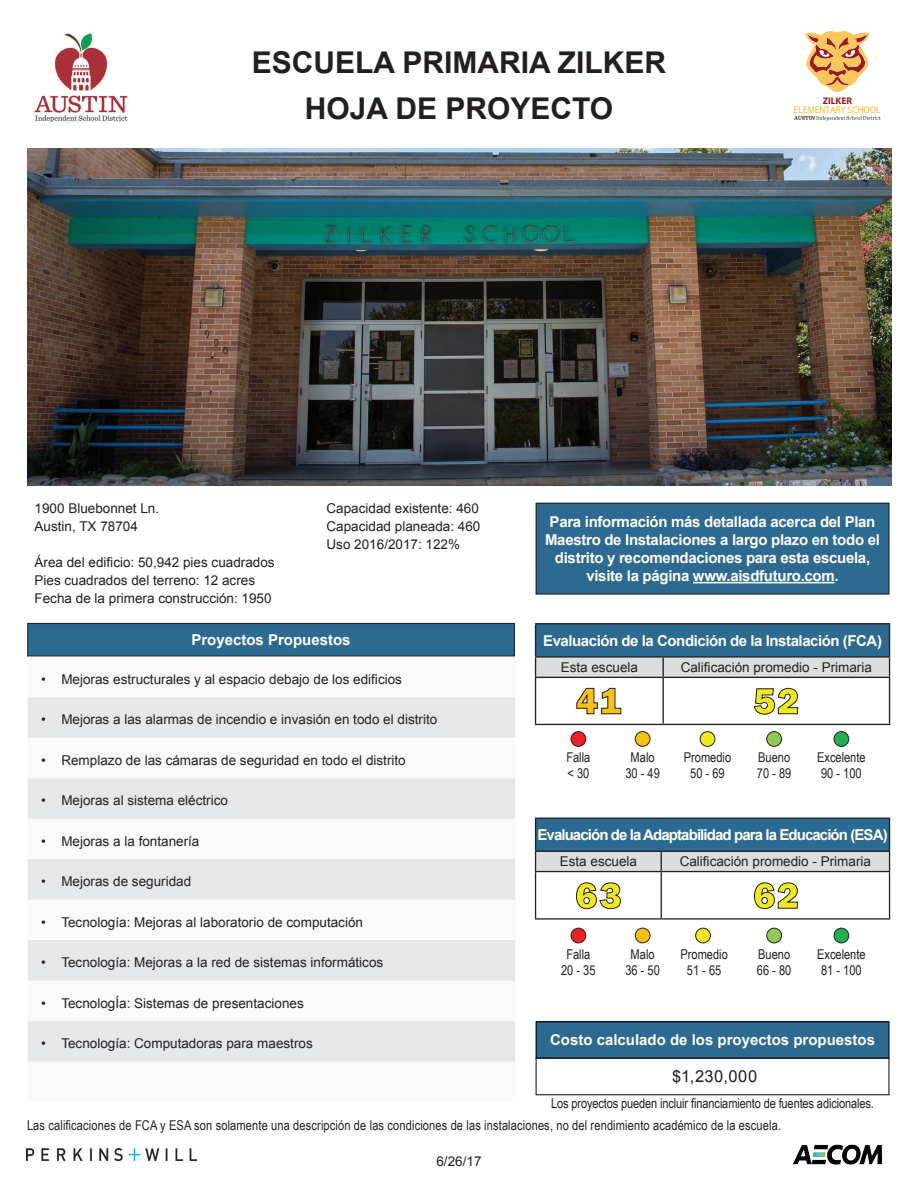
<style>
.page{position:relative;width:918px;height:1188px;background:#fff}
.page>*{position:absolute;margin:0;border:0;box-sizing:border-box;transform-origin:0 0}
.t1{font:800 37.5px "Franklin Gothic";color:#f1ea16}
.t2{font:800 37.5px "Franklin Gothic";color:#fcc011}
.Heading_1__H1{font:700 30px "Arial";color:#231f20}
.t3{font:16.5px "Arial";letter-spacing:.04em;color:#231f20}
.Body_Text__H5{font:700 15px/18px "Arial";letter-spacing:-.02em;color:#fff;text-align:center}
.Heading_3__H3{font:700 15px "Arial";letter-spacing:-.06em;color:#fff}
.Heading_3__H3-2{font:700 15px "Arial";letter-spacing:-.03em;color:#fff}
.Heading_3__H3-3{font:700 15px "Arial";color:#fff}
.Body_Text__H5-2{font:700 15px "Arial";color:#fff}
.Body_Text__H5-3{font:13.5px "Arial";color:#231f20}
.t4{font:13.5px/16.2px "Arial Narrow";color:#231f20;text-align:center}
.t5{font:9.6px "Myriad Pro";letter-spacing:-.01em;color:#fdb92e}
.t6{font:700 9.6px "Myriad Pro";color:#9b1b1f}
</style>
<div class="page">
<img style="left:793px;top:1144px;width:90px;height:21px">
<img style="left:27px;top:1148px;width:170px;height:12px">
<img style="left:34px;top:33px;width:94px;height:89px">
<svg style="left:794px;top:116px;width:87px;height:4px"></svg>
<svg style="left:805px;top:31px;width:64px;height:61px"></svg>
<div style="left:834px;top:928px;width:15px;height:15px;background:#1fb04f;border-radius:50%"></div>
<div style="left:834px;top:928px;width:15px;height:15px;border:1px solid #231f20;border-radius:50%"></div>
<div style="left:696px;top:928px;width:14px;height:15px;background:#f1ea16;border-radius:50%"></div>
<div style="left:695px;top:928px;width:16px;height:15px;border:1px solid #231f20;border-radius:50%"></div>
<div style="left:571px;top:928px;width:15px;height:15px;background:#ed2225;border-radius:50%"></div>
<div style="left:571px;top:928px;width:15px;height:15px;border:1px solid #231f20;border-radius:50%"></div>
<div style="left:767px;top:928px;width:15px;height:15px;background:#92c953;border-radius:50%"></div>
<div style="left:766px;top:928px;width:16px;height:15px;border:1px solid #231f20;border-radius:50%"></div>
<div style="left:635px;top:928px;width:15px;height:15px;background:#fcc011;border-radius:50%"></div>
<div style="left:635px;top:928px;width:15px;height:15px;border:1px solid #231f20;border-radius:50%"></div>
<div style="left:571px;top:732px;width:15px;height:14px;background:#ed2225;border-radius:50%"></div>
<div style="left:571px;top:731px;width:15px;height:16px;border:1px solid #231f20;border-radius:50%"></div>
<div style="left:635px;top:732px;width:15px;height:14px;background:#fcc011;border-radius:50%"></div>
<div style="left:635px;top:731px;width:15px;height:16px;border:1px solid #231f20;border-radius:50%"></div>
<div style="left:834px;top:732px;width:15px;height:14px;background:#1fb04f;border-radius:50%"></div>
<div style="left:834px;top:731px;width:15px;height:16px;border:1px solid #231f20;border-radius:50%"></div>
<div style="left:700px;top:732px;width:15px;height:14px;background:#f1ea16;border-radius:50%"></div>
<div style="left:700px;top:731px;width:15px;height:16px;border:1px solid #231f20;border-radius:50%"></div>
<div style="left:767px;top:732px;width:15px;height:14px;background:#92c953;border-radius:50%"></div>
<div style="left:766px;top:731px;width:16px;height:16px;border:1px solid #231f20;border-radius:50%"></div>
<img style="left:28px;top:148px;width:863px;height:338px">
<div style="left:536px;top:503px;width:353px;height:91px;background:#2c6a92"></div>
<hr style="left:693px;top:582px;width:142px;height:1px;background:#fff">
<div style="left:536px;top:503px;width:354px;height:92px;border:1px solid #231f20"></div>
<div style="left:28px;top:623px;width:486px;height:33px;background:#2c6a92"></div>
<div style="left:27px;top:623px;width:488px;height:34px;border:1px solid #231f20"></div>
<svg style="left:28px;top:697px;width:487px;height:365px;fill:#e6e7e9"></svg>
<div style="left:536px;top:624px;width:354px;height:33px;background:#2c6a92"></div>
<hr style="left:535px;top:623px;width:128px;height:1px;background:#231f20">
<hr style="left:535px;top:624px;width:1px;height:32px;background:#231f20">
<hr style="left:663px;top:623px;width:227px;height:1px;background:#231f20">
<hr style="left:889px;top:624px;width:1px;height:32px;background:#231f20">
<hr style="left:535px;top:656px;width:128px;height:2px;background:#231f20">
<hr style="left:663px;top:656px;width:227px;height:2px;background:#231f20">
<hr style="left:535px;top:724px;width:128px;height:1px;background:#231f20">
<hr style="left:663px;top:724px;width:227px;height:1px;background:#231f20">
<svg style="left:535px;top:657px;width:355px;height:67px"></svg>
<div style="left:536px;top:818px;width:354px;height:33px;background:#2c6a92"></div>
<hr style="left:535px;top:818px;width:126px;height:1px;background:#231f20">
<hr style="left:535px;top:819px;width:1px;height:32px;background:#231f20">
<hr style="left:661px;top:818px;width:229px;height:1px;background:#231f20">
<hr style="left:889px;top:819px;width:1px;height:32px;background:#231f20">
<hr style="left:535px;top:918px;width:126px;height:2px;background:#231f20">
<hr style="left:661px;top:918px;width:229px;height:2px;background:#231f20">
<svg style="left:535px;top:851px;width:355px;height:68px"></svg>
<div style="left:536px;top:1022px;width:353px;height:36px;background:#2c6a92"></div>
<div style="left:536px;top:1021px;width:354px;height:38px;border:1px solid #040503"></div>
<div style="left:536px;top:1058px;width:354px;height:37px;border:1px solid #231f20"></div>
<h1 class="Heading_1__H1" style="left:252px;top:42px;width:416px">ESCUELA PRIMARIA ZILKER</h1>
<h1 class="Heading_1__H1" style="left:305px;top:88px;width:310px">HOJA DE PROYECTO</h1>
<p class="t6" style="left:823px;top:95px;width:31px">ZILKER</p>
<p class="t5" style="left:794px;top:104px;width:88px">ELEMENTARY SCHOOL</p>
<p class="Body_Text__H5-3" style="left:35px;top:499px;width:126px">1900 Bluebonnet Ln.</p>
<p class="Body_Text__H5-3" style="left:35px;top:517px;width:105px">Austin, TX 78704</p>
<p class="Body_Text__H5-3" style="left:35px;top:553px;width:242px">Área del edificio: 50,942 pies cuadrados</p>
<p class="Body_Text__H5-3" style="left:35px;top:571px;width:222px">Pies cuadrados del terreno: 12 acres</p>
<p class="Body_Text__H5-3" style="left:35px;top:589px;width:239px">Fecha de la primera construcción: 1950</p>
<p class="Body_Text__H5-3" style="left:327px;top:499px;width:154px">Capacidad existente: 460</p>
<p class="Body_Text__H5-3" style="left:327px;top:517px;width:155px">Capacidad planeada: 460</p>
<p class="Body_Text__H5-3" style="left:327px;top:535px;width:135px">Uso 2016/2017: 122%</p>
<p class="Body_Text__H5" style="left:545px;top:513px;width:336px">Para información más detallada acerca del Plan Maestro de Instalaciones a largo plazo en todo el distrito y recomendaciones para esta escuela, visite la página www.aisdfuturo.com.</p>
<p class="Body_Text__H5-2" style="left:191px;top:630px;width:161px">Proyectos Propuestos</p>
<p class="Body_Text__H5-3" style="left:41px;top:670px;width:362px">• Mejoras estructurales y al espacio debajo de los edificios</p>
<p class="Body_Text__H5-3" style="left:41px;top:711px;width:398px">• Mejoras a las alarmas de incendio e invasión en todo el distrito</p>
<p class="Body_Text__H5-3" style="left:41px;top:751px;width:366px">• Remplazo de las cámaras de seguridad en todo el distrito</p>
<p class="Body_Text__H5-3" style="left:41px;top:792px;width:188px">• Mejoras al sistema eléctrico</p>
<p class="Body_Text__H5-3" style="left:41px;top:832px;width:160px">• Mejoras a la fontanería</p>
<p class="Body_Text__H5-3" style="left:41px;top:873px;width:152px">• Mejoras de seguridad</p>
<p class="Body_Text__H5-3" style="left:41px;top:913px;width:323px">• Tecnología: Mejoras al laboratorio de computación</p>
<p class="Body_Text__H5-3" style="left:41px;top:954px;width:344px">• Tecnología: Mejoras a la red de sistemas informáticos</p>
<p class="Body_Text__H5-3" style="left:41px;top:994px;width:264px">• TecnologÍa: Sistemas de presentaciones</p>
<p class="Body_Text__H5-3" style="left:41px;top:1035px;width:273px">• Tecnología: Computadoras para maestros</p>
<p class="Heading_3__H3-2" style="left:543px;top:631px;width:340px">Evaluación de la Condición de la Instalación (FCA)</p>
<p class="Body_Text__H5-3" style="left:561px;top:658px;width:79px">Esta escuela</p>
<p class="Body_Text__H5-3" style="left:681px;top:658px;width:193px">Calificación promedio - Primaria</p>
<p class="t2" style="left:576px;top:677px;width:47px">41</p>
<p class="t1" style="left:754px;top:677px;width:47px">52</p>
<p class="t4" style="left:566px;top:749px;width:25px">Falla</p>
<p class="t4" style="left:567px;top:765px;width:23px">&lt; 30</p>
<p class="t4" style="left:625px;top:749px;width:36px">Malo<br>30 - 49</p>
<p class="t4" style="left:684px;top:749px;width:49px">Promedio<br>50 - 69</p>
<p class="t4" style="left:757px;top:749px;width:36px;text-align:left">Bueno<br>70 - 89</p>
<p class="t4" style="left:817px;top:749px;width:50px;text-align:left">Excelente<br>90 - 100</p>
<p class="Heading_3__H3" style="left:537px;top:825px;width:352px">Evaluación de la Adaptabilidad para la Educación (ESA)</p>
<p class="Body_Text__H5-3" style="left:560px;top:853px;width:79px">Esta escuela</p>
<p class="Body_Text__H5-3" style="left:680px;top:853px;width:193px">Calificación promedio - Primaria</p>
<p class="t1" style="left:575px;top:871px;width:48px">63</p>
<p class="t1" style="left:753px;top:871px;width:47px">62</p>
<p class="t4" style="left:625px;top:946px;width:36px">Malo<br>36 - 50</p>
<p class="t4" style="left:680px;top:946px;width:49px">Promedio<br>51 - 65</p>
<p class="t4" style="left:757px;top:945px;width:36px;text-align:left">Bueno<br>66 - 80</p>
<p class="t4" style="left:817px;top:945px;width:50px;text-align:left">Excelente<br>81 - 100</p>
<p class="t4" style="left:566px;top:946px;width:25px">Falla</p>
<p class="t4" style="left:561px;top:962px;width:36px">20 - 35</p>
<p class="Heading_3__H3-3" style="left:550px;top:1030px;width:327px">Costo calculado de los proyectos propuestos</p>
<p class="t3" style="left:672px;top:1066px;width:87px">$1,230,000</p>
<p class="t4" style="left:551px;top:1095px;width:324px">Los proyectos pueden incluir financiamiento de fuentes adicionales.</p>
<p class="t4" style="left:27px;top:1116px;width:756px">Las calificaciones de FCA y ESA son solamente una descripción de las condiciones de las instalaciones, no del rendimiento académico de la escuela.</p>
<p class="Body_Text__H5-3" style="left:436px;top:1152px;width:47px">6/26/17</p>
</div>
